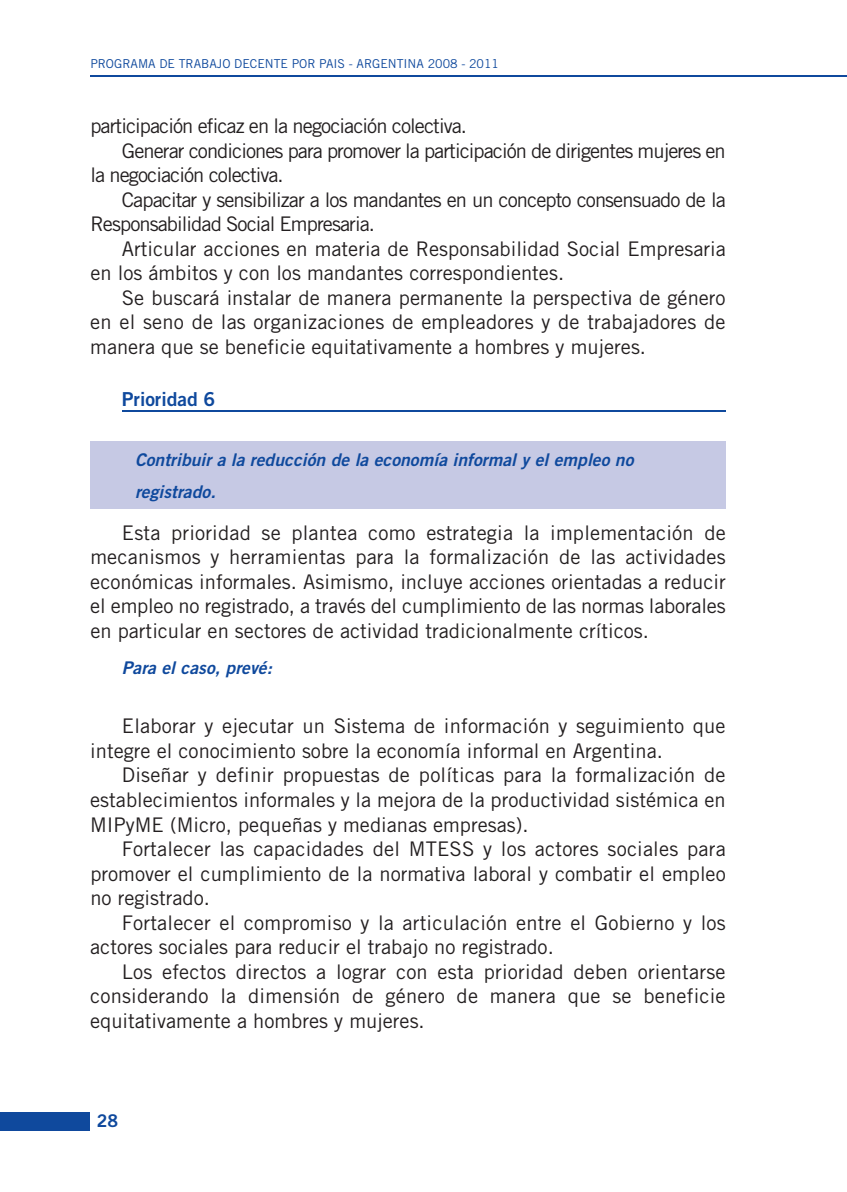
<style>
.page{position:relative;width:847px;height:1192px;background:#fff}
.page>*{position:absolute;margin:0;border:0;box-sizing:border-box;transform-origin:0 0}
.t1{font:20.12px/24.5px "Trade Gothic";color:#231f20;text-align:justify}
.t2{font:20.12px "Trade Gothic";letter-spacing:-.045em;color:#231f20}
.t3{font:19.25px "Trade Gothic Bold Two";color:#0f499d}
.t4{font:italic 17.5px/31.5px "Trade Gothic Bold Two";letter-spacing:.005em;color:#0f499d}
.t5{font:17.5px "Trade Gothic Bold Two";color:#0f499d}
.t6{font:12.25px "Trade Gothic";color:#0f499d}
</style>
<div class="page">
<div style="left:90px;top:441px;width:635px;height:68px;background:#c6c9e4"></div>
<hr style="left:122px;top:410px;width:603px;height:2px;background:#0f499d">
<hr style="left:90px;top:75px;width:754px;height:2px;background:#0f499d">
<div style="left:0;top:1111px;width:90px;height:19px;background:#0f499d"></div>
<p class="t6" style="left:90px;top:59px;width:410px">PROGRAMA DE TRABAJO DECENTE POR PAIS - ARGENTINA 2008 - 2011</p>
<p class="t2" style="left:90px;top:119px;width:378px">participación eficaz en la negociación colectiva.</p>
<p class="t2" style="left:122px;top:143px;width:605px">Generar condiciones para promover la participación de dirigentes mujeres en</p>
<p class="t2" style="left:90px;top:168px;width:195px">la negociación colectiva.</p>
<p class="t2" style="left:122px;top:192px;width:605px">Capacitar y sensibilizar a los mandantes en un concepto consensuado de la</p>
<p class="t2" style="left:90px;top:217px;width:286px">Responsabilidad Social Empresaria.</p>
<p class="t1" style="left:122px;top:238px;width:605px">Articular acciones en materia de Responsabilidad Social Empresaria</p>
<p class="t1" style="left:90px;top:262px;width:475px">en los ámbitos y con los mandantes correspondientes.</p>
<p class="t1" style="left:122px;top:287px;width:605px">Se buscará instalar de manera permanente la perspectiva de género</p>
<p class="t1" style="left:90px;top:312px;width:636px">en el seno de las organizaciones de empleadores y de trabajadores de</p>
<p class="t1" style="left:90px;top:336px;width:557px">manera que se beneficie equitativamente a hombres y mujeres.</p>
<p class="t3" style="left:122px;top:392px;width:95px">Prioridad 6</p>
<p class="t4" style="left:135px;top:445px;width:500px">Contribuir a la reducción de la economía informal y el empleo no registrado.</p>
<p class="t1" style="left:90px;top:522px;width:637px;text-indent:32px">Esta prioridad se plantea como estrategia la implementación de mecanismos y herramientas para la formalización de las actividades económicas informales. Asimismo, incluye acciones orientadas a reducir el empleo no registrado, a través del cumplimiento de las normas laborales en particular en sectores de actividad tradicionalmente críticos.</p>
<p class="t4" style="left:122px;top:653px;width:152px">Para el caso, prevé:</p>
<p class="t1" style="left:90px;top:715px;width:636px;text-indent:32px">Elaborar y ejecutar un Sistema de información y seguimiento que integre el conocimiento sobre la economía informal en Argentina.</p>
<p class="t1" style="left:90px;top:764px;width:637px;text-indent:32px">Diseñar y definir propuestas de políticas para la formalización de establecimientos informales y la mejora de la productividad sistémica en MIPyME (Micro, pequeñas y medianas empresas).</p>
<p class="t1" style="left:90px;top:838px;width:636px;text-indent:31px">Fortalecer las capacidades del MTESS y los actores sociales para promover el cumplimiento de la normativa laboral y combatir el empleo no registrado.</p>
<p class="t1" style="left:90px;top:911px;width:636px;text-indent:32px">Fortalecer el compromiso y la articulación entre el Gobierno y los actores sociales para reducir el trabajo no registrado.</p>
<p class="t1" style="left:90px;top:960px;width:636px;text-indent:32px">Los efectos directos a lograr con esta prioridad deben orientarse considerando la dimensión de género de manera que se beneficie equitativamente a hombres y mujeres.</p>
<p class="t5" style="left:97px;top:1113px;width:23px">28</p>
</div>
